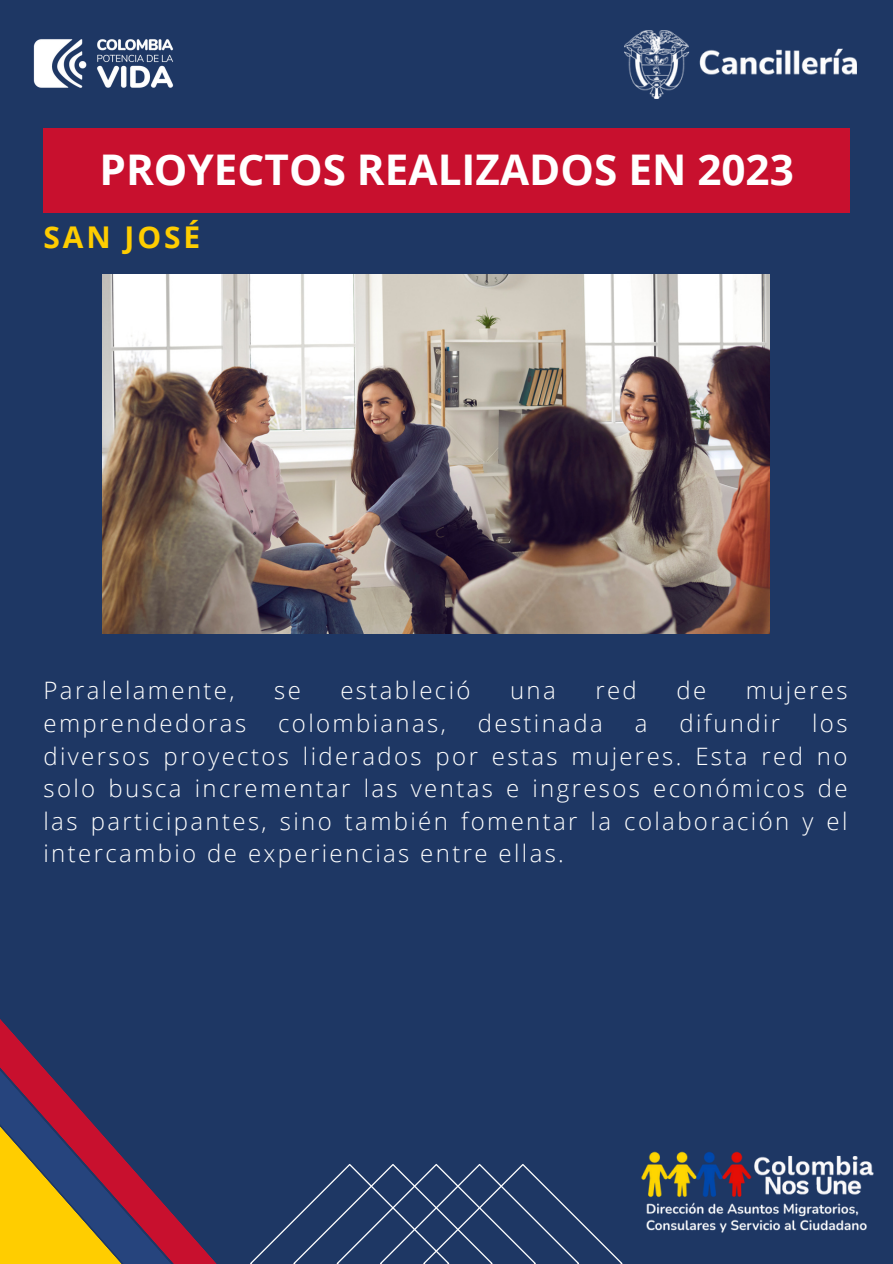
<style>
.page{position:relative;width:893px;height:1264px;background:#fff}
.page>*{position:absolute;margin:0;border:0;box-sizing:border-box;transform-origin:0 0}
.t1{font:700 42.3px "Open Sans";color:#fff}
.t2{font:700 30px "Open Sans";letter-spacing:.1em;color:#ffcd00}
.t3{font:300 24px/32.7px "Open Sans";letter-spacing:.1em;color:#fff;text-align:justify}
</style>
<div class="page">
<div style="left:0;top:0;width:892px;height:1263px;background:#1e3764"></div>
<div style="left:44px;top:128px;width:805px;height:85px;background:#c8102e"></div>
<img style="left:33px;top:39px;width:141px;height:49px">
<img style="left:624px;top:30px;width:232px;height:69px">
<img style="left:641px;top:1151px;width:233px;height:82px">
<svg style="left:0;top:1027px;width:216px;height:236px"></svg>
<svg style="left:250px;top:1164px;width:372px;height:99px"></svg>
<img style="left:103px;top:274px;width:666px;height:359px">
<p class="t1" style="left:99px;top:140px;width:695px">PROYECTOS REALIZADOS EN 2023</p>
<p class="t2" style="left:44px;top:216px;width:158px">SAN JOSÉ</p>
<p class="t3" style="left:44px;top:673px;width:192px">Paralelamente,</p>
<p class="t3" style="left:274px;top:673px;width:28px">se</p>
<p class="t3" style="left:340px;top:673px;width:131px">estableció</p>
<p class="t3" style="left:510px;top:673px;width:47px">una</p>
<p class="t3" style="left:595px;top:673px;width:43px">red</p>
<p class="t3" style="left:676px;top:673px;width:31px">de</p>
<p class="t3" style="left:745px;top:673px;width:103px">mujeres</p>
<p class="t3" style="left:44px;top:706px;width:204px">emprendedoras</p>
<p class="t3" style="left:278px;top:706px;width:169px">colombianas,</p>
<p class="t3" style="left:478px;top:706px;width:126px">destinada</p>
<p class="t3" style="left:634px;top:706px;width:14px">a</p>
<p class="t3" style="left:679px;top:706px;width:102px">difundir</p>
<p class="t3" style="left:44px;top:706px;width:805px;text-indent:768px">los diversos proyectos liderados por estas mujeres. Esta red no solo busca incrementar las ventas e ingresos económicos de las participantes, sino también fomentar la colaboración y el intercambio de experiencias entre ellas.</p>
</div>
